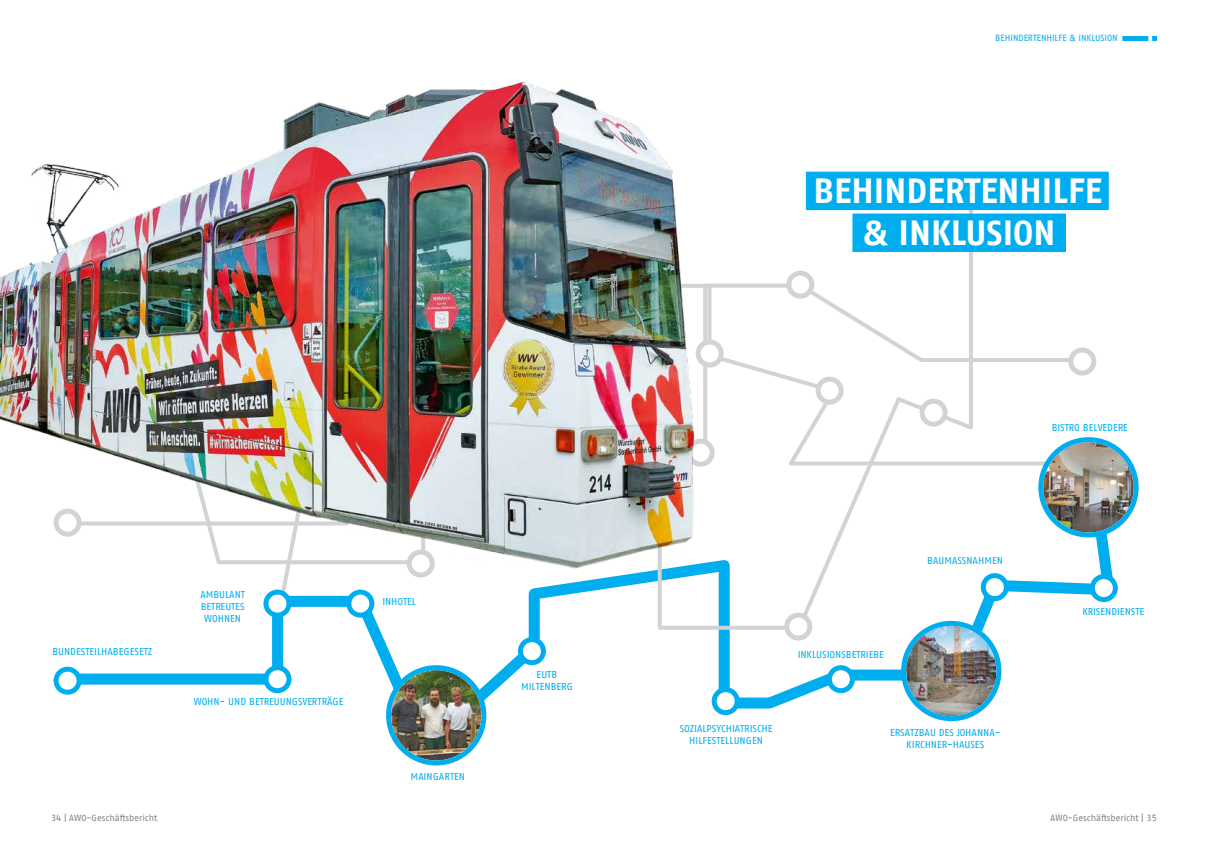
<style>
.page{position:relative;width:1208px;height:859px;background:#fff}
.page>*{position:absolute;margin:0;border:0;box-sizing:border-box;transform-origin:0 0}
.t1{font:700 34.9px/41.9px "AWO Fago Office";color:#fff;text-align:center}
.t2{font:10px/12px "AWO Fago Office";color:#00aeef;text-align:center}
.t3{font:9px "AWO Fago Office";color:#808285}
.t4{font:9px "AWO Fago Office";color:#00aeef}
</style>
<div class="page">
<div style="left:1122px;top:36px;width:26px;height:5px;background:#00aeef"></div>
<svg style="left:1152px;top:36px;width:5px;height:5px"></svg>
<svg style="left:53px;top:632px;width:916px;height:133px"></svg>
<svg style="left:264px;top:210px;width:711px;height:422px"></svg>
<div style="left:56px;top:669px;width:23px;height:23px;background:#fff;border-radius:50%"></div>
<div style="left:54px;top:667px;width:28px;height:28px;border:5px solid #00aeef;border-radius:50%"></div>
<svg style="left:388px;top:668px;width:96px;height:95px"></svg>
<img style="left:391px;top:670px;width:90px;height:90px;border-radius:45px">
<div style="left:386px;top:665px;width:100px;height:100px;border:5px solid #00aeef;border-radius:50%"></div>
<div style="left:266px;top:668px;width:23px;height:23px;background:#fff;border-radius:50%"></div>
<div style="left:263px;top:665px;width:28px;height:28px;border:5px solid #00aeef;border-radius:50%"></div>
<svg style="left:266px;top:592px;width:23px;height:23px"></svg>
<div style="left:263px;top:590px;width:28px;height:28px;border:5px solid #00aeef;border-radius:50%"></div>
<div style="left:349px;top:592px;width:23px;height:23px;background:#fff;border-radius:50%"></div>
<div style="left:346px;top:590px;width:28px;height:28px;border:5px solid #00aeef;border-radius:50%"></div>
<div style="left:520px;top:640px;width:23px;height:23px;background:#fff;border-radius:50%"></div>
<div style="left:518px;top:637px;width:28px;height:28px;border:5px solid #00aeef;border-radius:50%"></div>
<div style="left:714px;top:690px;width:23px;height:23px;background:#fff;border-radius:50%"></div>
<div style="left:711px;top:687px;width:28px;height:28px;border:5px solid #00aeef;border-radius:50%"></div>
<div style="left:787px;top:615px;width:23px;height:23px;background:#fff;border-radius:50%"></div>
<div style="left:784px;top:613px;width:28px;height:28px;border:5px solid #d1d3d4;border-radius:50%"></div>
<div style="left:922px;top:401px;width:23px;height:23px;background:#fff;border-radius:50%"></div>
<div style="left:919px;top:399px;width:28px;height:28px;border:5px solid #d1d3d4;border-radius:50%"></div>
<div style="left:1068px;top:347px;width:28px;height:28px;border:5px solid #d1d3d4;border-radius:50%"></div>
<div style="left:829px;top:668px;width:23px;height:23px;background:#fff;border-radius:50%"></div>
<div style="left:827px;top:665px;width:28px;height:28px;border:5px solid #00aeef;border-radius:50%"></div>
<svg style="left:943px;top:479px;width:178px;height:212px"></svg>
<svg style="left:983px;top:576px;width:23px;height:23px"></svg>
<div style="left:980px;top:573px;width:28px;height:28px;border:5px solid #00aeef;border-radius:50%"></div>
<svg style="left:1092px;top:577px;width:23px;height:23px"></svg>
<div style="left:1089px;top:574px;width:28px;height:28px;border:5px solid #00aeef;border-radius:50%"></div>
<svg style="left:903px;top:623px;width:96px;height:96px"></svg>
<img style="left:906px;top:626px;width:90px;height:90px;border-radius:45px">
<div style="left:901px;top:621px;width:100px;height:100px;border:5px solid #00aeef;border-radius:50%"></div>
<svg style="left:1040px;top:440px;width:96px;height:95px"></svg>
<img style="left:1043px;top:442px;width:90px;height:90px;border-radius:45px">
<div style="left:1038px;top:437px;width:100px;height:100px;border:5px solid #00aeef;border-radius:50%"></div>
<div style="left:806px;top:172px;width:302px;height:38px;background:#00aeef"></div>
<div style="left:852px;top:214px;width:214px;height:38px;background:#00aeef"></div>
<img style="left:0;top:81px;width:843px;height:500px">
<p class="t4" style="left:995px;top:33px;width:124px">BEHINDERTENHILFE &amp; INKLUSION</p>
<h1 class="t1" style="left:813px;top:170px;width:290px">BEHINDERTENHILFE &amp; INKLUSION</h1>
<p class="t2" style="left:52px;top:645px;width:101px">BUNDESTEILHABEGESETZ</p>
<p class="t2" style="left:200px;top:588px;width:46px">AMBULANT<br>BETREUTES<br>WOHNEN</p>
<p class="t2" style="left:194px;top:695px;width:151px">WOHN- UND BETREUUNGSVERTRÄGE</p>
<p class="t2" style="left:382px;top:596px;width:35px">INHOTEL</p>
<p class="t2" style="left:410px;top:771px;width:56px">MAINGARTEN</p>
<p class="t2" style="left:521px;top:668px;width:53px">EUTB<br>MILTENBERG</p>
<p class="t2" style="left:927px;top:555px;width:77px">BAUMASSNAHMEN</p>
<p class="t2" style="left:797px;top:648px;width:88px">INKLUSIONSBETRIEBE</p>
<p class="t2" style="left:679px;top:723px;width:94px">SOZIALPSYCHIATRISCHE<br>HILFESTELLUNGEN</p>
<p class="t2" style="left:890px;top:726px;width:112px">ERSATZBAU DES JOHANNA-<br>KIRCHNER-HAUSES</p>
<p class="t2" style="left:1051px;top:421px;width:78px">BISTRO BELVEDERE</p>
<p class="t2" style="left:1082px;top:606px;width:63px">KRISENDIENSTE</p>
<p class="t3" style="left:51px;top:813px;width:108px">34 | AWO-Geschäftsbericht</p>
<p class="t3" style="left:1050px;top:813px;width:108px">AWO-Geschäftsbericht | 35</p>
</div>
